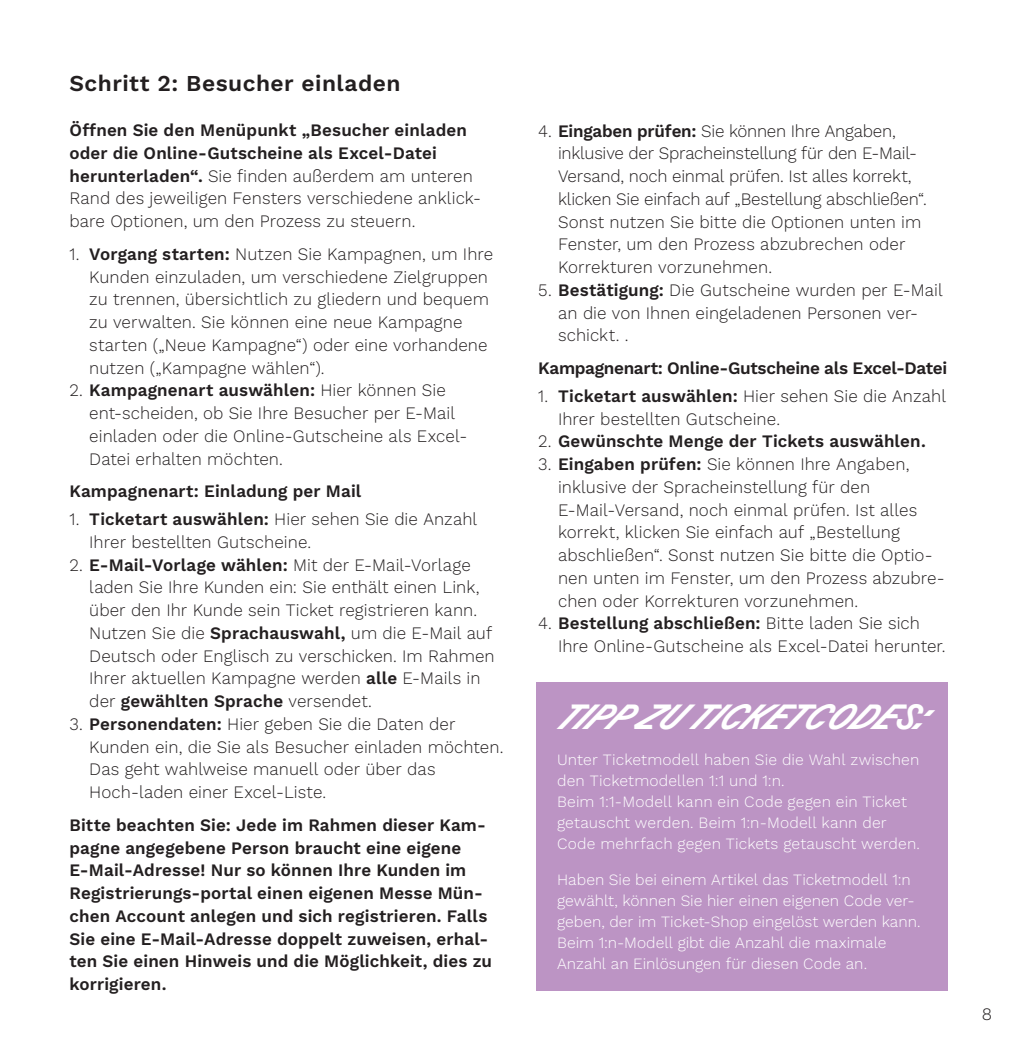
<style>
.page{position:relative;width:1017px;height:1042px;background:#fff}
.page>*{position:absolute;margin:0;border:0;box-sizing:border-box;transform-origin:0 0}
.t1{font:700 35px "GT Planar Italic 45";letter-spacing:-.015em;color:#fff}
.t2{font:600 22.75px "Work Sans";letter-spacing:.02em;color:#231f20}
.t3{font:300 17.5px/22.8px "Work Sans";letter-spacing:.005em;color:#231f20}
.t4{font:600 17.5px/22.8px "Work Sans";letter-spacing:.005em;color:#231f20}
.t5{font:600 17.5px "Work Sans";letter-spacing:-.02em;color:#231f20}
.t6{font:300 15.75px/21px "Work Sans";letter-spacing:.005em;color:#fff}
.s1{font-weight:600}
.s2{font-weight:300}
</style>
<div class="page">
<div style="left:536px;top:682px;width:411px;height:308px;background:#bc94c4"></div>
<p class="t2" style="left:69px;top:66px;width:333px">Schritt 2: Besucher einladen</p>
<p class="t3" style="left:69px;top:118px;width:413px"><span class="s1">Öffnen Sie den Menüpunkt „Besucher einladen oder die Online-Gutscheine als Excel-Datei herunterladen“.</span> Sie finden außerdem am unteren Rand des jeweiligen Fensters verschiedene anklick&shy;bare Optionen, um den Prozess zu steuern.</p>
<p class="t3" style="left:89px;top:242px;width:405px;text-indent:-20px">1. <span class="s1">Vorgang starten:</span> Nutzen Sie Kampagnen, um Ihre Kunden einzuladen, um verschiedene Zielgruppen zu trennen, übersichtlich zu gliedern und bequem zu verwalten. Sie können eine neue Kampagne starten („Neue Kampagne“) oder eine vorhandene nutzen („Kampagne wählen“).</p>
<p class="t3" style="left:89px;top:378px;width:375px;text-indent:-20px">2. <span class="s1">Kampagnenart auswählen:</span> Hier können Sie ent-scheiden, ob Sie Ihre Besucher per E- Mail einladen oder die Online-Gutscheine als Excel-- Datei erhalten möchten.</p>
<p class="t4" style="left:69px;top:479px;width:293px">Kampagnenart: Einladung per Mail</p>
<p class="t3" style="left:89px;top:507px;width:389px;text-indent:-20px">1. <span class="s1">Ticketart auswählen:</span> Hier sehen Sie die Anzahl<br>Ihrer bestellten Gutscheine.</p>
<p class="t3" style="left:89px;top:552px;width:407px;text-indent:-20px">2. <span class="s1">E-Mail-Vorlage wählen:</span> Mit der E- Mail-Vorlage laden Sie Ihre Kunden ein: Sie enthält einen Link, über den Ihr Kunde sein Ticket registrieren kann.<br>Nutzen Sie die <span class="s1">Sprachauswahl,</span> um die E- Mail auf Deutsch oder Englisch zu verschicken. Im Rahmen Ihrer aktuellen Kampagne werden <span class="s1">alle</span> E- Mails in der <span class="s1">gewählten Sprache</span> versendet.</p>
<p class="t3" style="left:89px;top:712px;width:416px;text-indent:-20px">3. <span class="s1">Personendaten:</span> Hier geben Sie die Daten der Kunden ein, die Sie als Besucher einladen möchten.<br>Das geht wahlweise manuell oder über das<br>Hoch- laden einer Excel- Liste.</p>
<p class="t4" style="left:69px;top:813px;width:424px">Bitte beachten Sie: Jede im Rahmen dieser Kam&shy;pagne angegebene Person braucht eine eigene E-Mail-Adresse! Nur so können Ihre Kunden im Registrierungs-portal einen eigenen Messe Mün&shy;chen Account anlegen und sich registrieren. Falls Sie eine E-Mail-Adresse doppelt zuweisen, erhal&shy;ten Sie einen Hinweis und die Möglichkeit, dies zu korrigieren.</p>
<p class="t3" style="left:558px;top:119px;width:370px;text-indent:-20px">4. <span class="s1">Eingaben prüfen:</span> Sie können Ihre Angaben, inklusive der Spracheinstellung für den E- Mail-Versand, noch einmal prüfen. Ist alles korrekt, klicken Sie einfach auf „Bestellung abschließen“.<br>Sonst nutzen Sie bitte die Optionen unten im Fenster, um den Prozess abzubrechen oder Korrekturen vorzunehmen.</p>
<p class="t3" style="left:558px;top:278px;width:386px;text-indent:-20px">5. <span class="s1">Bestätigung:</span> Die Gutscheine wurden per E- Mail an die von Ihnen eingeladenen Personen ver&shy;schickt. .</p>
<p class="t5" style="left:538px;top:355px;width:410px">Kampagnenart: Online-Gutscheine als Excel-Datei</p>
<p class="t3" style="left:558px;top:384px;width:389px;text-indent:-20px">1. <span class="s1">Ticketart auswählen:</span> Hier sehen Sie die Anzahl<br>Ihrer bestellten Gutscheine.</p>
<p class="t4" style="left:538px;top:429px;width:389px"><span class="s2">2.</span> Gewünschte Menge der Tickets auswählen.</p>
<p class="t3" style="left:558px;top:452px;width:388px;text-indent:-20px">3. <span class="s1">Eingaben prüfen:</span> Sie können Ihre Angaben, inklusive der Spracheinstellung für den<br>E- Mail-Versand, noch einmal prüfen. Ist alles korrekt, klicken Sie einfach auf „Bestellung abschließen“. Sonst nutzen Sie bitte die Optio&shy;nen unten im Fenster, um den Prozess abzubre&shy;chen oder Korrekturen vorzunehmen.</p>
<p class="t3" style="left:558px;top:611px;width:389px;text-indent:-20px">4. <span class="s1">Bestellung abschließen:</span> Bitte laden Sie sich<br>Ihre Online- Gutscheine als Excel- Datei herunter.</p>
<p class="t1" style="left:557px;top:695px;width:372px">TIPP ZU TICKETCODES:</p>
<p class="t6" style="left:557px;top:748px;width:364px">Unter Ticketmodell haben Sie die Wahl zwischen den Ticketmodellen 1:1 und 1:n.<br>Beim 1:1- Modell kann ein Code gegen ein Ticket getauscht werden. Beim 1:n- Modell kann der Code mehrfach gegen Tickets getauscht werden.</p>
<p class="t6" style="left:557px;top:868px;width:365px">Haben Sie bei einem Artikel das Ticketmodell 1:n gewählt, können Sie hier einen eigenen Code ver&shy;geben, der im Ticket-Shop eingelöst werden kann.<br>Beim 1:n- Modell gibt die Anzahl die maximale Anzahl an Einlösungen für diesen Code an.</p>
<p class="t3" style="left:982px;top:1002px;width:12px">8</p>
</div>
